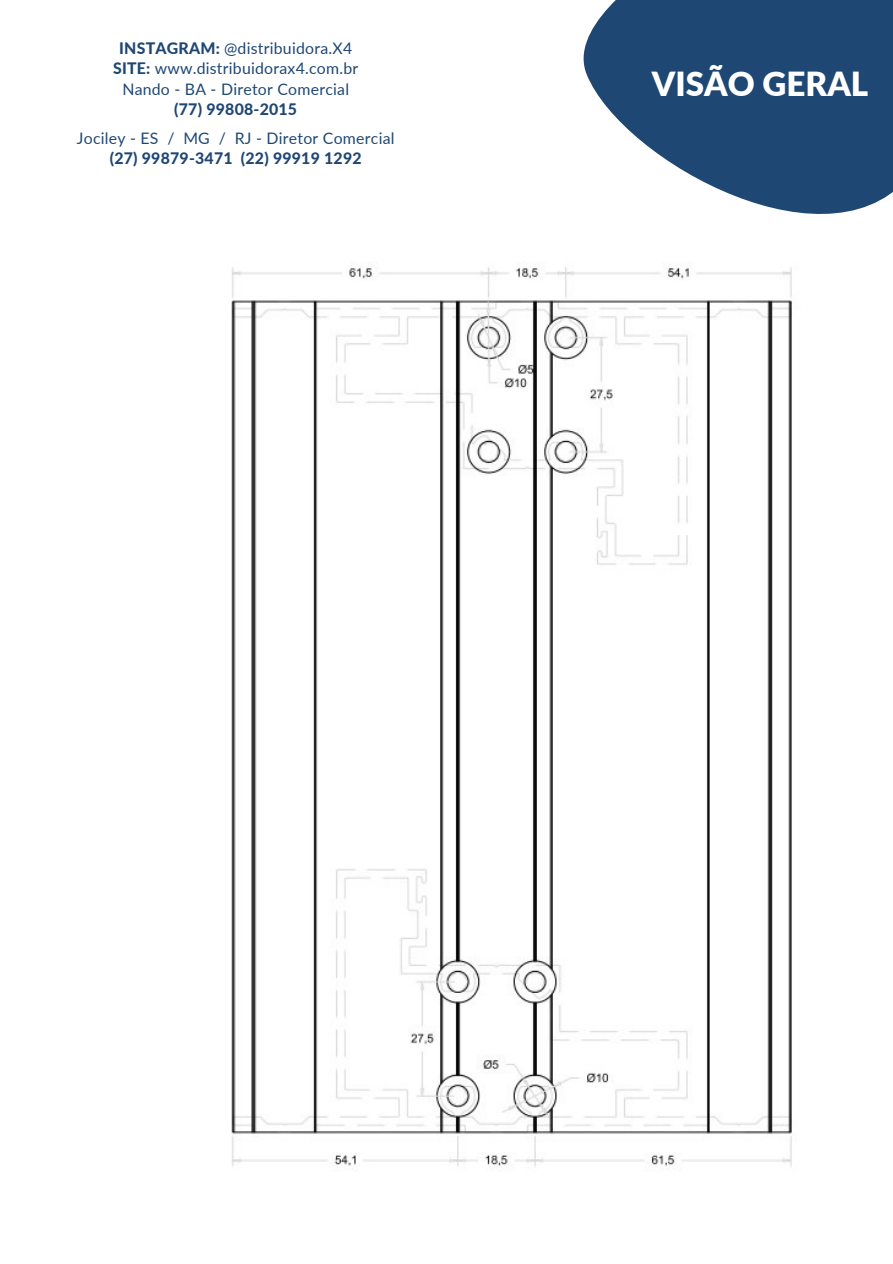
<style>
.page{position:relative;width:893px;height:1264px;background:#fff}
.page>*{position:absolute;margin:0;border:0;box-sizing:border-box;transform-origin:0 0}
.t1{font:900 33.15px "Lato";color:#fff}
.t2{font:15.9px "Lato";letter-spacing:.015em;color:#1f4774}
.t3{font:800 15.9px "Lato";letter-spacing:.015em;color:#1f4774}
.s1{font-weight:800}
</style>
<div class="page">
<svg style="left:583px;top:0;width:309px;height:214px;fill:#1f4774"></svg>
<img style="left:231px;top:265px;width:561px;height:904px">
<p class="t2" style="left:119px;top:38px;width:234px"><span class="s1">INSTAGRAM:</span> @distribuidora.X4</p>
<p class="t2" style="left:113px;top:59px;width:246px"><span class="s1">SITE:</span> www.distribuidorax4.com.br</p>
<p class="t2" style="left:122px;top:79px;width:228px">Nando - BA - Diretor Comercial</p>
<p class="t3" style="left:174px;top:99px;width:124px">(77) 99808-2015</p>
<p class="t2" style="left:77px;top:128px;width:319px">Jociley - ES / MG / RJ - Diretor Comercial</p>
<p class="t3" style="left:110px;top:148px;width:253px">(27) 99879-3471 (22) 99919 1292</p>
<p class="t1" style="left:652px;top:63px;width:218px">VISÃO GERAL</p>
</div>
